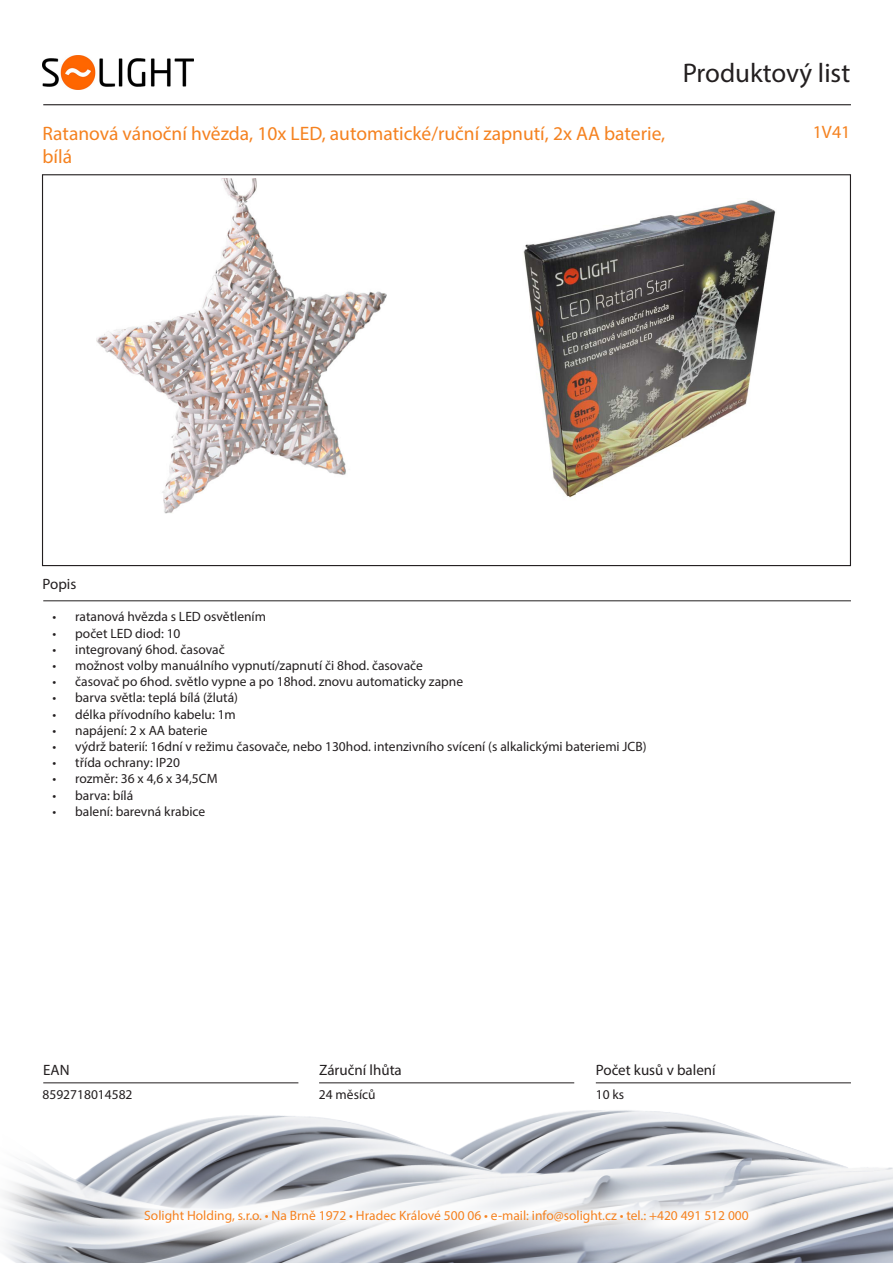
<style>
.page{position:relative;width:893px;height:1263px;background:#fff}
.page>*{position:absolute;margin:0;border:0;box-sizing:border-box;transform-origin:0 0}
.t1{font:27px "Myriad Pro";color:#231f20}
.t2{font:19.5px "Myriad Pro";color:#f58220}
.Kód_produktu{font:18px "Myriad Pro";color:#f58220}
.t3{font:15px "Myriad Pro";color:#231f20}
.t4{font:13.5px "Myriad Pro";color:#231f20}
.t5{font:13.5px "Myriad Pro";color:#f58220}
</style>
<div class="page">
<img style="left:3px;top:1082px;width:890px;height:181px">
<hr style="left:43px;top:104px;width:808px;height:1px;background:#231f20">
<hr style="left:43px;top:600px;width:808px;height:1px;background:#231f20">
<hr style="left:596px;top:1082px;width:255px;height:1px;background:#231f20">
<hr style="left:319px;top:1082px;width:255px;height:1px;background:#231f20">
<hr style="left:43px;top:1082px;width:255px;height:1px;background:#231f20">
<svg style="left:109px;top:1175px;width:674px;height:83px"></svg>
<img style="left:43px;top:55px;width:150px;height:34px">
<img style="left:97px;top:179px;width:290px;height:334px">
<img style="left:523px;top:200px;width:253px;height:298px">
<h1 class="t1" style="left:683px;top:56px;width:169px">Produktový list</h1>
<p class="t2" style="left:43px;top:121px;width:624px">Ratanová vánoční hvězda, 10x LED, automatické/ruční zapnutí, 2x AA baterie,</p>
<p class="Kód_produktu" style="left:813px;top:121px;width:39px">1V41</p>
<p class="t2" style="left:43px;top:145px;width:31px">bílá</p>
<p class="t3" style="left:43px;top:575px;width:35px">Popis</p>
<p class="t4" style="left:53px;top:608px;width:215px">• ratanová hvězda s LED osvětlením</p>
<p class="t4" style="left:53px;top:625px;width:130px">• počet LED diod: 10</p>
<p class="t4" style="left:53px;top:641px;width:174px">• integrovaný 6hod. časovač</p>
<p class="t4" style="left:53px;top:657px;width:372px">• možnost volby manuálního vypnutí/zapnutí či 8hod. časovače</p>
<p class="t4" style="left:53px;top:673px;width:412px">• časovač po 6hod. světlo vypne a po 18hod. znovu automaticky zapne</p>
<p class="t4" style="left:53px;top:689px;width:187px">• barva světla: teplá bílá (žlutá)</p>
<p class="t4" style="left:53px;top:706px;width:185px">• délka přívodního kabelu: 1m</p>
<p class="t4" style="left:53px;top:722px;width:157px">• napájení: 2 x AA baterie</p>
<p class="t4" style="left:53px;top:738px;width:596px">• výdrž baterií: 16dní v režimu časovače, nebo 130hod. intenzivního svícení (s alkalickými bateriemi JCB)</p>
<p class="t4" style="left:53px;top:754px;width:129px">• třída ochrany: IP20</p>
<p class="t4" style="left:53px;top:770px;width:167px">• rozměr: 36 x 4,6 x 34,5CM</p>
<p class="t4" style="left:53px;top:787px;width:82px">• barva: bílá</p>
<p class="t4" style="left:53px;top:803px;width:154px">• balení: barevná krabice</p>
<p class="t3" style="left:43px;top:1060px;width:28px">EAN</p>
<p class="t3" style="left:319px;top:1060px;width:84px">Záruční lhůta</p>
<p class="t3" style="left:596px;top:1060px;width:121px">Počet kusů v balení</p>
<p class="t4" style="left:43px;top:1086px;width:92px">8592718014582</p>
<p class="t4" style="left:319px;top:1086px;width:58px">24 měsíců</p>
<p class="t4" style="left:596px;top:1086px;width:30px">10 ks</p>
<p class="t5" style="left:144px;top:1207px;width:606px">Solight Holding, s.r.o. • Na Brně 1972 • Hradec Králové 500 06 • e-mail: info@solight.cz • tel.: +420 491 512 000</p>
</div>
